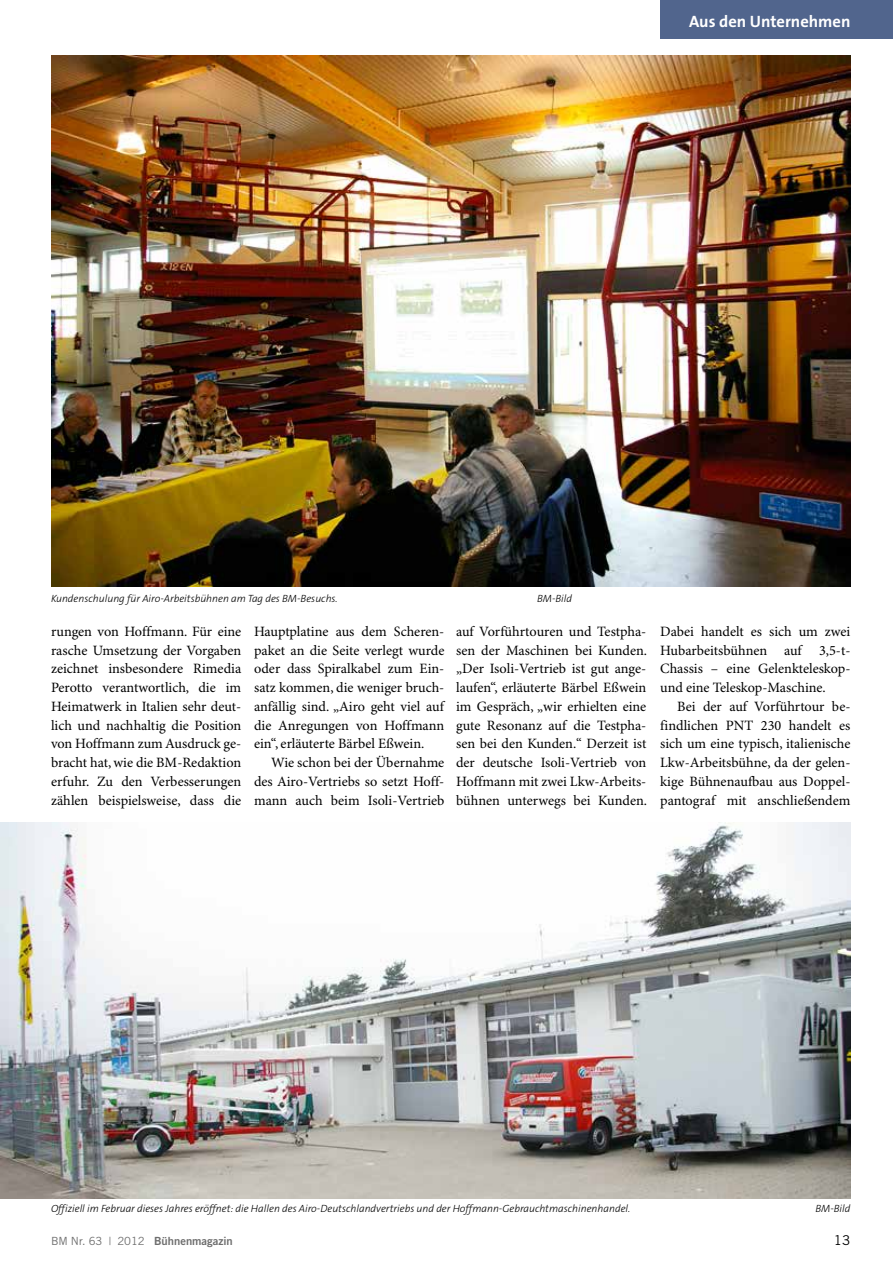
<style>
.page{position:relative;width:893px;height:1263px;background:#fff}
.page>*{position:absolute;margin:0;border:0;box-sizing:border-box;transform-origin:0 0}
.t1{font:700 16.5px "The Sans B7";color:#fff}
.t2{font:14.25px/18.8px "Minion Pro";color:#000;text-align:justify}
.t3{font:13.5px "Trade Gothic";color:#000}
.t4{font:11.25px "Trade Gothic Bold Two";color:#6e6e6e}
.t5{font:italic 300 10.5px "The Sans B3";color:#000}
.s1{font-family:"Trade Gothic"}
</style>
<div class="page">
<div style="left:660px;top:0;width:233px;height:39px;background:#51658d"></div>
<img style="left:51px;top:55px;width:799px;height:532px">
<img style="left:0;top:822px;width:850px;height:377px">
<p class="t1" style="left:689px;top:13px;width:163px">Aus den Unternehmen</p>
<p class="t5" style="left:51px;top:593px;width:288px">Kundenschulung für Airo-Arbeitsbühnen am Tag des BM-Besuchs.</p>
<p class="t5" style="left:537px;top:593px;width:37px">BM-Bild</p>
<p class="t2" style="left:456px;top:622px;width:193px">auf Vorführtouren und Testpha&shy;sen der Maschinen bei Kunden. „Der Isoli-Vertrieb ist gut ange&shy;laufen“, erläuterte Bärbel Eßwein im Gespräch, „wir erhielten eine gute Resonanz auf die Testpha&shy;sen bei den Kunden.“ Derzeit ist der deutsche Isoli-Vertrieb von Hoffmann mit zwei Lkw-Arbeits&shy;bühnen unterwegs bei Kunden.</p>
<p class="t2" style="left:660px;top:622px;width:192px">Dabei handelt es sich um zwei Hubarbeitsbühnen auf 3,5-t-Chassis – eine Gelenkteleskop&shy;und eine Teleskop-Maschine.</p>
<p class="t2" style="left:51px;top:622px;width:192px">rungen von Hoffmann. Für eine rasche Umsetzung der Vorgaben zeichnet insbesondere Rimedia Perotto verantwortlich, die im Heimatwerk in Italien sehr deut&shy;lich und nachhaltig die Position von Hoffmann zum Ausdruck ge&shy;bracht hat, wie die BM-Redaktion erfuhr. Zu den Verbesserungen zählen beispielsweise, dass die</p>
<p class="t2" style="left:254px;top:622px;width:192px">Hauptplatine aus dem Scheren&shy;paket an die Seite verlegt wurde oder dass Spiralkabel zum Ein&shy;satz kommen, die weniger bruch&shy;anfällig sind. „Airo geht viel auf die Anregungen von Hoffmann ein“, erläuterte Bärbel Eßwein.</p>
<p class="t2" style="left:254px;top:754px;width:192px;text-indent:17px">Wie schon bei der Übernahme des Airo-Vertriebs so setzt Hoff&shy;mann auch beim Isoli-Vertrieb</p>
<p class="t2" style="left:660px;top:697px;width:192px;text-indent:17px">Bei der auf Vorführtour be&shy;findlichen PNT 230 handelt es sich um eine typisch, italienische Lkw-Arbeitsbühne, da der gelen&shy;kige Bühnenaufbau aus Doppel&shy;pantograf mit anschließendem</p>
<p class="t5" style="left:51px;top:1203px;width:581px">Offiziell im Februar dieses Jahres eröffnet: die Hallen des Airo-Deutschlandvertriebs und der Hoffmann-Gebrauchtmaschinenhandel.</p>
<p class="t5" style="left:815px;top:1203px;width:37px">BM-Bild</p>
<p class="t4" style="left:51px;top:1234px;width:183px"><span class="s1">BM Nr. 63 | 2012</span> Bühnenmagazin</p>
<p class="t3" style="left:834px;top:1232px;width:18px">13</p>
</div>
